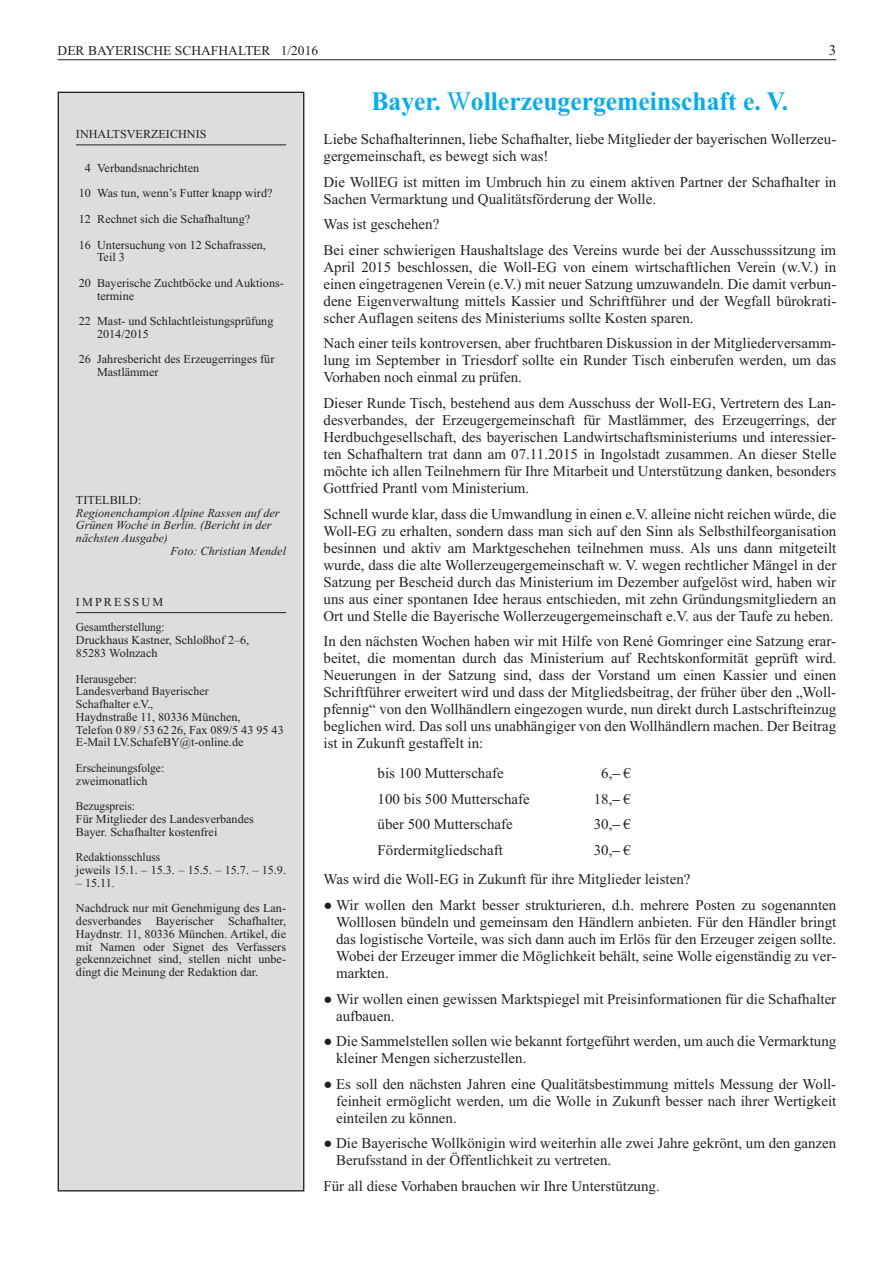
<style>
.page{position:relative;width:894px;height:1264px;background:#fff}
.page>*{position:absolute;margin:0;border:0;box-sizing:border-box;transform-origin:0 0}
.t1{font:700 26.7px "Times New Roman";color:#00aeef;scale:.96 1}
.t2{font:14.85px/17px "Times";color:#231f20}
.t3{font:13.5px "Times";color:#231f20}
.t4{font:12.15px/25.5px "Times";color:#231f20}
.t5{font:12.15px/12.8px "Times";color:#231f20;scale:.94 1}
.t6{font:italic 12.15px "Times New Roman";color:#231f20}
.s1{font-family:"Times";font-weight:400}
.s2{font-family:"Times New Roman";font-weight:700}
</style>
<div class="page">
<hr style="left:58px;top:59px;width:778px;height:1px;background:#231f20">
<div style="left:58px;top:92px;width:246px;height:1098px;background:#dcdddf"></div>
<hr style="left:76px;top:144px;width:210px;height:1px;background:#231f20">
<hr style="left:76px;top:612px;width:210px;height:1px;background:#231f20">
<p class="t3" style="left:58px;top:46px;width:262px">DER BAYERISCHE SCHAFHALTER 1/2016</p>
<p class="t2" style="left:828px;top:43px;width:9px">3</p>
<p class="t4" style="left:76px;top:122px;width:132px">INHALTSVERZEICHNIS</p>
<p class="t4" style="left:79px;top:156px;width:195px;text-indent:6px">4 Verbandsnachrichten<br>10 Was tun, wenn’s Futter knapp wird?<br>12 Rechnet sich die Schafhaltung?<br>16 Untersuchung von 12 Schafrassen,</p>
<p class="t4" style="left:79px;top:245px;width:207px;text-indent:18px">Teil 3<br>20 Bayerische Zuchtböcke und Auktions-</p>
<p class="t4" style="left:79px;top:284px;width:196px;text-indent:18px">termine<br>22 Mast- und Schlachtleistungsprüfung</p>
<p class="t4" style="left:79px;top:322px;width:197px;text-indent:18px">2014/2015<br>26 Jahresbericht des Erzeugerringes für</p>
<p class="t4" style="left:97px;top:360px;width:63px">Mastlämmer</p>
<p class="t4" style="left:76px;top:488px;width:67px">TITELBILD:</p>
<p class="t6" style="left:76px;top:508px;width:205px">Regionenchampion Alpine Rassen auf der</p>
<p class="t6" style="left:76px;top:521px;width:197px">Grünen Woche in Berlin. (Bericht in der</p>
<p class="t6" style="left:76px;top:533px;width:93px">nächsten Ausgabe)</p>
<p class="t6" style="left:170px;top:546px;width:117px">Foto: Christian Mendel</p>
<p class="t4" style="left:76px;top:590px;width:90px">IMPRESSUM<br>Gesamtherstellung:</p>
<p class="t4" style="left:76px;top:635px;width:175px;line-height:12.8px">Druckhaus Kastner, Schloßhof 2–6,<br>85283 Wolnzach</p>
<p class="t5" style="left:76px;top:673px;width:222px">Herausgeber:<br>Landesverband Bayerischer<br>Schafhalter e.V.,<br>Haydnstraße 11, 80336 München,<br>Telefon 0 89 / 53 62 26, Fax 089/5 43 95 43<br>E-Mail LV.SchafeBY@t-online.de</p>
<p class="t5" style="left:76px;top:762px;width:95px">Erscheinungsfolge: zweimonatlich</p>
<p class="t5" style="left:76px;top:800px;width:191px">Bezugspreis:<br>Für Mitglieder des Landesverbandes<br>Bayer. Schafhalter kostenfrei</p>
<p class="t5" style="left:76px;top:851px;width:225px">Redaktionsschluss<br>jeweils 15.1. – 15.3. – 15.5. – 15.7. – 15.9.</p>
<p class="t4" style="left:76px;top:871px;width:211px">– 15.11.<br>Nachdruck nur mit Genehmigung des Lan-</p>
<p class="t4" style="left:76px;top:915px;width:211px;line-height:12.8px;text-align:justify">desverbandes Bayerischer Schafhalter, Haydnstr. 11, 80336 München. Artikel, die mit Namen oder Signet des Verfassers gekennzeichnet sind, stellen nicht unbe&shy;dingt die Meinung der Redaktion dar.</p>
<h1 class="t1" style="left:371px;top:92px;width:435px">Bayer. <span class="s1">W</span>ollerzeugergemeinschaft e. V.</h1>
<p class="t2" style="left:323px;top:132px;width:514px">Liebe Schafhalterinnen, liebe Schafhalter, liebe Mitglieder der bayerischen Wollerzeu&shy;gergemeinschaft, es bewegt sich was!</p>
<p class="t2" style="left:323px;top:175px;width:514px">Die WollEG ist mitten im Umbruch hin zu einem aktiven Partner der Schafhalter in<br>Sachen Vermarktung und Qualitätsförderung der Wolle.</p>
<p class="t2" style="left:323px;top:213px;width:514px;line-height:25.5px">Was ist geschehen?<br>Bei einer schwierigen Haushaltslage des Vereins wurde bei der Ausschusssitzung im</p>
<p class="t2" style="left:323px;top:260px;width:514px;text-align:justify">April 2015 beschlossen, die Woll-EG von einem wirtschaftlichen Verein (w.V.) in einen eingetragenen Verein (e.V.) mit neuer Satzung umzuwandeln. Die damit verbun&shy;dene Eigenverwaltung mittels Kassier und Schriftführer und der Wegfall bürokrati&shy;scher Auflagen seitens des Ministeriums sollte Kosten sparen.</p>
<p class="t2" style="left:323px;top:336px;width:514px;text-align:justify">Nach einer teils kontroversen, aber fruchtbaren Diskussion in der Mitgliederversamm&shy;lung im September in Triesdorf sollte ein Runder Tisch einberufen werden, um das Vorhaben noch einmal zu prüfen.</p>
<p class="t2" style="left:323px;top:396px;width:514px;text-align:justify">Dieser Runde Tisch, bestehend aus dem Ausschuss der Woll-EG, Vertretern des Lan&shy;desverbandes, der Erzeugergemeinschaft für Mastlämmer, des Erzeugerrings, der Herdbuchgesellschaft, des bayerischen Landwirtschaftsministeriums und interessier&shy;ten Schafhaltern trat dann am 07.11.2015 in Ingolstadt zusammen. An dieser Stelle möchte ich allen Teilnehmern für Ihre Mitarbeit und Unterstützung danken, besonders Gottfried Prantl vom Ministerium.</p>
<p class="t2" style="left:323px;top:506px;width:514px;text-align:justify">Schnell wurde klar, dass die Umwandlung in einen e.V. alleine nicht reichen würde, die Woll-EG zu erhalten, sondern dass man sich auf den Sinn als Selbsthilfeorganisation besinnen und aktiv am Marktgeschehen teilnehmen muss. Als uns dann mitgeteilt wurde, dass die alte Wollerzeugergemeinschaft w. V. wegen rechtlicher Mängel in der Satzung per Bescheid durch das Ministerium im Dezember aufgelöst wird, haben wir uns aus einer spontanen Idee heraus entschieden, mit zehn Gründungsmitgliedern an Ort und Stelle die Bayerische Wollerzeugergemeinschaft e.V. aus der Taufe zu heben.</p>
<p class="t2" style="left:323px;top:634px;width:514px;text-align:justify">In den nächsten Wochen haben wir mit Hilfe von René Gomringer eine Satzung erar&shy;beitet, die momentan durch das Ministerium auf Rechtskonformität geprüft wird.<br>Neuerungen in der Satzung sind, dass der Vorstand um einen Kassier und einen Schriftführer erweitert wird und dass der Mitgliedsbeitrag, der früher über den „Woll&shy;pfennig“ von den Wollhändlern eingezogen wurde, nun direkt durch Lastschrifteinzug beglichen wird. Das soll uns unabhängiger von den Wollhändlern machen. Der Beitrag ist in Zukunft gestaffelt in:</p>
<p class="t2" style="left:377px;top:766px;width:128px">bis 100 Mutterschafe</p>
<p class="t2" style="left:601px;top:766px;width:31px">6,<span class="s2">–</span> €</p>
<p class="t2" style="left:377px;top:791px;width:154px">100 bis 500 Mutterschafe</p>
<p class="t2" style="left:593px;top:791px;width:39px">18,<span class="s2">–</span> €</p>
<p class="t2" style="left:377px;top:817px;width:137px">über 500 Mutterschafe</p>
<p class="t2" style="left:593px;top:817px;width:39px">30,<span class="s2">–</span> €</p>
<p class="t2" style="left:377px;top:842px;width:127px">Fördermitgliedschaft</p>
<p class="t2" style="left:323px;top:836px;width:368px;line-height:29.7px;text-indent:270px">30,<span class="s2">–</span> €<br>Was wird die Woll-EG in Zukunft für ihre Mitglieder leisten?</p>
<p class="t2" style="left:336px;top:897px;width:501px;text-align:justify;text-indent:-13px">● Wir wollen den Markt besser strukturieren, d.h. mehrere Posten zu sogenannten Wolllosen bündeln und gemeinsam den Händlern anbieten. Für den Händler bringt das logistische Vorteile, was sich dann auch im Erlös für den Erzeuger zeigen sollte.<br>Wobei der Erzeuger immer die Möglichkeit behält, seine Wolle eigenständig zu ver&shy;markten.</p>
<p class="t2" style="left:336px;top:991px;width:501px;text-indent:-13px">● Wir wollen einen gewissen Marktspiegel mit Preisinformationen für die Schafhalter aufbauen.</p>
<p class="t2" style="left:336px;top:1033px;width:501px;text-indent:-13px">● Die Sammelstellen sollen wie bekannt fortgeführt werden, um auch die Vermarktung kleiner Mengen sicherzustellen.</p>
<p class="t2" style="left:336px;top:1076px;width:501px;text-align:justify;text-indent:-13px">● Es soll den nächsten Jahren eine Qualitätsbestimmung mittels Messung der Woll&shy;feinheit ermöglicht werden, um die Wolle in Zukunft besser nach ihrer Wertigkeit einteilen zu können.</p>
<p class="t2" style="left:336px;top:1136px;width:501px;text-indent:-13px">● Die Bayerische Wollkönigin wird weiterhin alle zwei Jahre gekrönt, um den ganzen<br>Berufsstand in der Öffentlichkeit zu vertreten.</p>
<p class="t2" style="left:323px;top:1178px;width:338px">Für all diese Vorhaben brauchen wir Ihre Unterstützung.</p>
</div>
